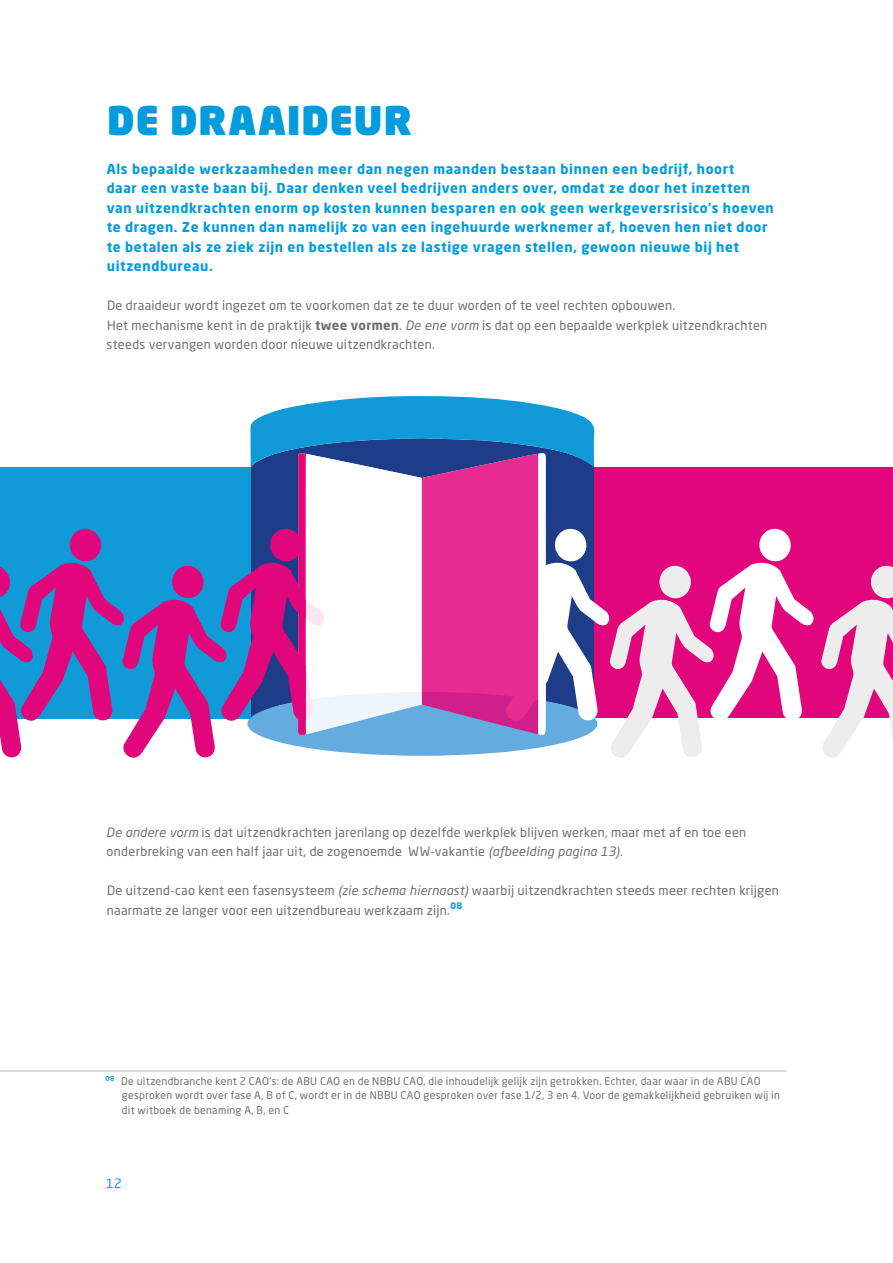
<style>
.page{position:relative;width:893px;height:1263px;background:#fff}
.page>*{position:absolute;margin:0;border:0;box-sizing:border-box;transform-origin:0 0}
.H1-BL-26pt{font:900 39px "Neo Sans Pro";letter-spacing:.02em;color:#009cde}
.INLEIDING_-_A4_corp{font:700 13.5px/19.5px "Neo Sans Pro";letter-spacing:.045em;color:#009cde}
.BW_Body-_A4_corp{font:12.75px/19.5px "Neo Sans Pro";letter-spacing:.02em;color:#706f6f}
.t1{font:12.75px "Neo Sans Pro";color:#009cde}
.BW_VOETNOOT_LIJN{font:10.5px/14.2px "Neo Sans Pro";letter-spacing:.025em;color:#706f6f}
.BW_Body-_A4_corp-2{font:700 9px "Neo Sans Pro";color:#009cde}
.s1{font-weight:700}
.s2{font-style:italic}
.s3{font-weight:500;font-size:12px;color:#009cde}
</style>
<div class="page">
<hr style="left:0;top:1071px;width:787px;height:1px;background:#bcbcbc">
<svg style="left:0;top:396px;width:893px;height:362px"></svg>
<p class="H1-BL-26pt" style="left:107px;top:94px;width:306px">DE DRAAIDEUR</p>
<p class="INLEIDING_-_A4_corp" style="left:107px;top:159px;width:669px">Als bepaalde werkzaamheden meer dan negen maanden bestaan binnen een bedrijf, hoort<br>daar een vaste baan bij. Daar denken veel bedrijven anders over, omdat ze door het inzetten van uitzendkrachten enorm op kosten kunnen besparen en ook geen werkgeversrisico’s hoeven te dragen. Ze kunnen dan namelijk zo van een ingehuurde werknemer af, hoeven hen niet door te betalen als ze ziek zijn en bestellen als ze lastige vragen stellen, gewoon nieuwe bij het uitzendbureau.</p>
<p class="BW_Body-_A4_corp" style="left:107px;top:296px;width:570px">De draaideur wordt ingezet om te voorkomen dat ze te duur worden of te veel rechten opbouwen.</p>
<p class="BW_Body-_A4_corp" style="left:106px;top:315px;width:662px">Het mechanisme kent in de praktijk <span class="s1">twee vormen</span>. <span class="s2">De ene vorm</span> is dat op een bepaalde werkplek uitzendkrachten steeds vervangen worden door nieuwe uitzendkrachten.</p>
<p class="BW_Body-_A4_corp" style="left:106px;top:822px;width:642px"><span class="s2">De andere vorm</span> is dat uitzendkrachten jarenlang op dezelfde werkplek blijven werken, maar met af en toe een onderbreking van een half jaar uit, de zogenoemde WW-vakantie <span class="s2">(afbeelding pagina 13)</span>.</p>
<p class="BW_Body-_A4_corp" style="left:107px;top:881px;width:674px">De uitzend-cao kent een fasensysteem <span class="s2">(zie schema hiernaast)</span> waarbij uitzendkrachten steeds meer rechten krijgen naarmate ze langer voor een uitzendbureau werkzaam zijn.</p>
<p class="BW_Body-_A4_corp-2" style="left:450px;top:900px;width:13px">08</p>
<p class="BW_VOETNOOT_LIJN" style="left:122px;top:1074px;width:660px;text-indent:-16px"><span class="s3">08</span> De uitzendbranche kent 2 CAO’s: de ABU CAO en de NBBU CAO, die inhoudelijk gelijk zijn getrokken. Echter, daar waar in de ABU CAO gesproken wordt over fase A, B of C, wordt er in de NBBU CAO gesproken over fase 1/2, 3 en 4. Voor de gemakkelijkheid gebruiken wij in dit witboek de benaming A, B, en C</p>
<p class="t1" style="left:106px;top:1175px;width:17px">12</p>
</div>
